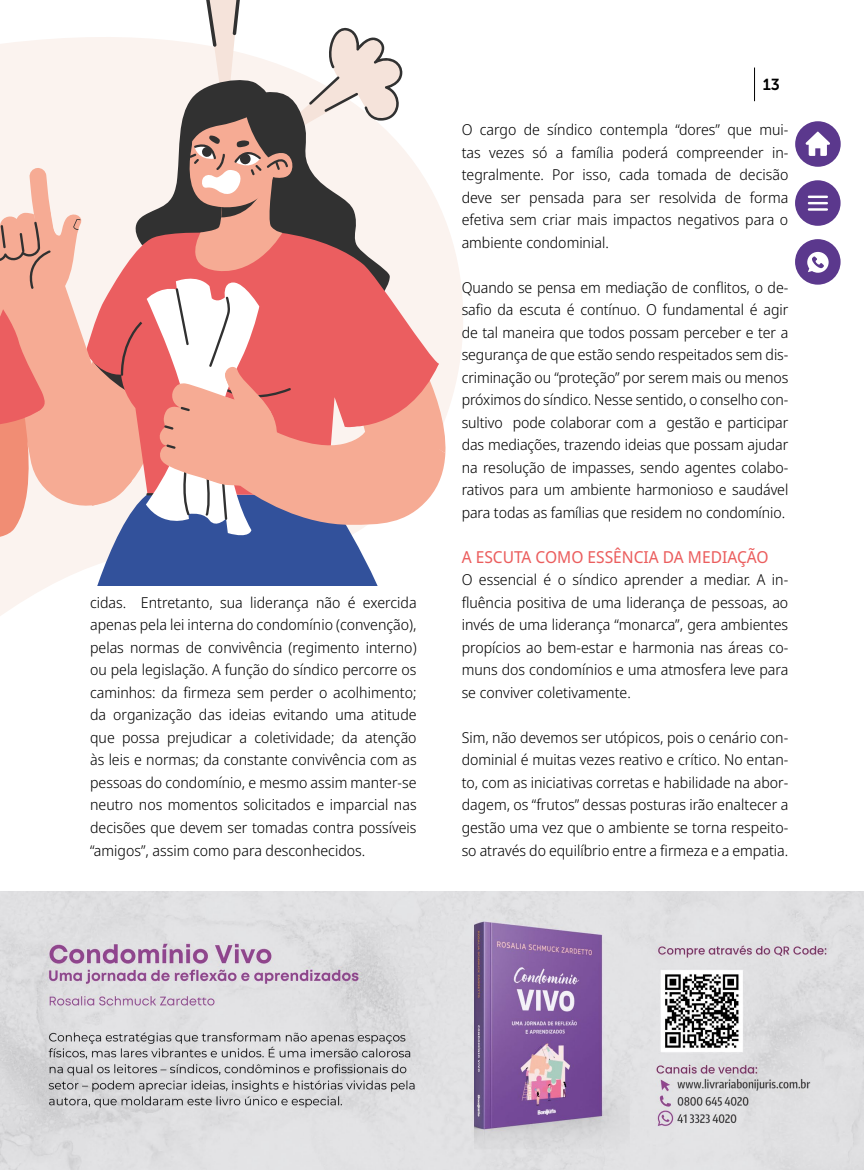
<style>
.page{position:relative;width:864px;height:1170px;background:#fff}
.page>*{position:absolute;margin:0;border:0;box-sizing:border-box;transform-origin:0 0}
.t1{font:16.5px "Noto Sans Display";color:#eb5e5e}
.t2{font:15.9px "Museo Sans 700";color:#000}
.t3{font:300 15px/22.5px "Noto Sans Display";color:#000;text-align:justify}
</style>
<div class="page">
<svg style="left:0;top:221px;width:463px;height:395px"></svg>
<svg style="left:0;top:0;width:445px;height:585px"></svg>
<hr style="left:753px;top:68px;width:1px;height:33px;background:#000">
<div style="left:794px;top:180px;width:46px;height:46px;background:#5b388d;border-radius:50%"></div>
<div style="left:794px;top:121px;width:46px;height:46px;background:#5b388d;border-radius:50%"></div>
<hr style="left:807px;top:195px;width:20px;height:3px;background:#fff">
<hr style="left:807px;top:202px;width:20px;height:2px;background:#fff">
<hr style="left:807px;top:208px;width:20px;height:3px;background:#fff">
<div style="left:794px;top:239px;width:46px;height:45px;background:#5b388d;border-radius:50%"></div>
<svg style="left:807px;top:252px;width:21px;height:21px"></svg>
<svg style="left:805px;top:131px;width:24px;height:25px"></svg>
<img style="left:0;top:891px;width:863px;height:278px">
<p class="t3" style="left:90px;top:591px;width:328px">cidas. Entretanto, sua liderança não é exercida apenas pela lei interna do condomínio (convenção), pelas normas de convivência (regimento interno) ou pela legislação. A função do síndico percorre os caminhos: da firmeza sem perder o acolhimento; da organização das ideias evitando uma atitude que possa prejudicar a coletividade; da atenção às leis e normas; da constante convivência com as pessoas do condomínio, e mesmo assim manter-se neutro nos momentos solicitados e imparcial nas decisões que devem ser tomadas contra possíveis “amigos”, assim como para desconhecidos.</p>
<p class="t2" style="left:762px;top:76px;width:19px">13</p>
<p class="t3" style="left:461px;top:119px;width:328px">O cargo de síndico contempla “dores” que mui&shy;tas vezes só a família poderá compreender in&shy;tegralmente. Por isso, cada tomada de decisão deve ser pensada para ser resolvida de forma efetiva sem criar mais impactos negativos para o ambiente condominial.</p>
<p class="t3" style="left:461px;top:276px;width:328px">Quando se pensa em mediação de conflitos, o de&shy;safio da escuta é contínuo. O fundamental é agir de tal maneira que todos possam perceber e ter a segurança de que estão sendo respeitados sem dis&shy;criminação ou “proteção” por serem mais ou menos próximos do síndico. Nesse sentido, o conselho con&shy;sultivo pode colaborar com a gestão e participar das mediações, trazendo ideias que possam ajudar na resolução de impasses, sendo agentes colabo&shy;rativos para um ambiente harmonioso e saudável para todas as famílias que residem no condomínio.</p>
<p class="t1" style="left:461px;top:545px;width:308px">A ESCUTA COMO ESSÊNCIA DA MEDIAÇÃO</p>
<p class="t3" style="left:461px;top:569px;width:328px">O essencial é o síndico aprender a mediar. A in&shy;fluência positiva de uma liderança de pessoas, ao invés de uma liderança “monarca”, gera ambientes propícios ao bem-estar e harmonia nas áreas co&shy;muns dos condomínios e uma atmosfera leve para se conviver coletivamente.</p>
<p class="t3" style="left:461px;top:726px;width:328px">Sim, não devemos ser utópicos, pois o cenário con&shy;dominial é muitas vezes reativo e crítico. No entan&shy;to, com as iniciativas corretas e habilidade na abor&shy;dagem, os “frutos” dessas posturas irão enaltecer a gestão uma vez que o ambiente se torna respeito&shy;so através do equilíbrio entre a firmeza e a empatia.</p>
</div>
